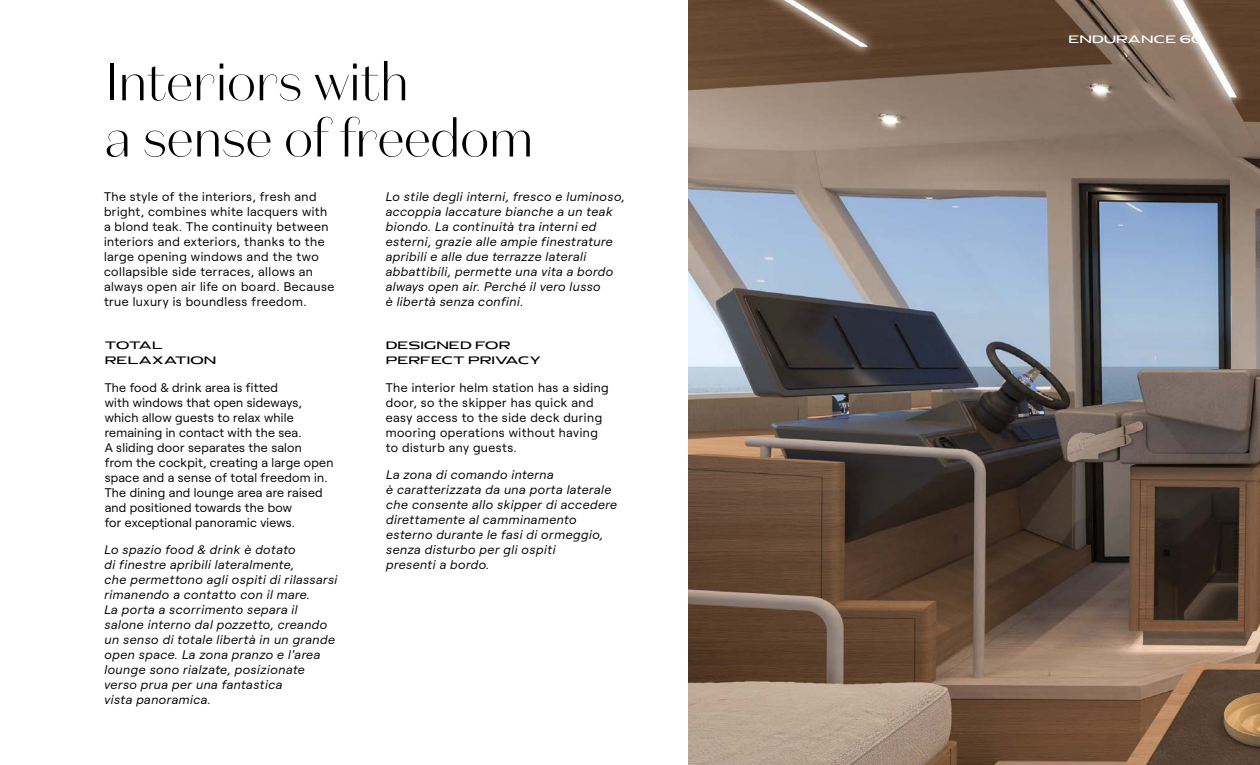
<style>
.page{position:relative;width:1260px;height:765px;background:#fff}
.page>*{position:absolute;margin:0;border:0;box-sizing:border-box;transform-origin:0 0}
.t1{font:300 52.5px/56.2px "Domaine Sans Display";color:#000}
.t2{font:17.5px/15px "Pauraque Sans Clean";color:#000}
.t3{font:17.5px "Pauraque Sans Clean";color:#fff}
.t4{font:italic 12.5px/15px "Roobert";letter-spacing:.04em;color:#000}
.t5{font:12.5px/15px "Roobert";letter-spacing:.025em;color:#000}
</style>
<div class="page">
<img style="left:688px;top:0;width:572px;height:765px">
<h1 class="t1" style="left:105px;top:54px;width:430px">Interiors with<br>a sense of freedom</h1>
<p class="t4" style="left:386px;top:189px;width:241px">Lo stile degli interni, fresco e luminoso, accoppia laccature bianche a un teak biondo. La continuità tra interni ed esterni, grazie alle ampie finestrature apribili e alle due terrazze laterali abbattibili, permette una vita a bordo always open air. Perché il vero lusso<br>è libertà senza confini.</p>
<p class="t5" style="left:104px;top:189px;width:232px">The style of the interiors, fresh and bright, combines white lacquers with a blond teak. The continuity between interiors and exteriors, thanks to the large opening windows and the two collapsible side terraces, allows an always open air life on board. Because true luxury is boundless freedom.</p>
<h2 class="t2" style="left:105px;top:336px;width:113px">TOTAL<br>RELAXATION</h2>
<p class="t5" style="left:105px;top:379px;width:230px">The food &amp; drink area is fitted<br>with windows that open sideways, which allow guests to relax while remaining in contact with the sea.<br>A sliding door separates the salon<br>from the cockpit, creating a large open space and a sense of total freedom in.<br>The dining and lounge area are raised and positioned towards the bow<br>for exceptional panoramic views.</p>
<p class="t4" style="left:104px;top:542px;width:235px">Lo spazio food &amp; drink è dotato<br>di finestre apribili lateralmente,<br>che permettono agli ospiti di rilassarsi rimanendo a contatto con il mare.<br>La porta a scorrimento separa il salone interno dal pozzetto, creando un senso di totale libertà in un grande open space. La zona pranzo e l'area lounge sono rialzate, posizionate verso prua per una fantastica<br>vista panoramica.</p>
<h2 class="t2" style="left:386px;top:336px;width:156px">DESIGNED FOR<br>PERFECT PRIVACY</h2>
<p class="t5" style="left:386px;top:379px;width:224px">The interior helm station has a siding door, so the skipper has quick and easy access to the side deck during mooring operations without having to disturb any guests.</p>
<p class="t4" style="left:386px;top:467px;width:232px">La zona di comando interna<br>è caratterizzata da una porta laterale che consente allo skipper di accedere direttamente al camminamento esterno durante le fasi di ormeggio, senza disturbo per gli ospiti<br>presenti a bordo.</p>
<h2 class="t3" style="left:1068px;top:27px;width:136px">ENDURANCE 60</h2>
</div>
